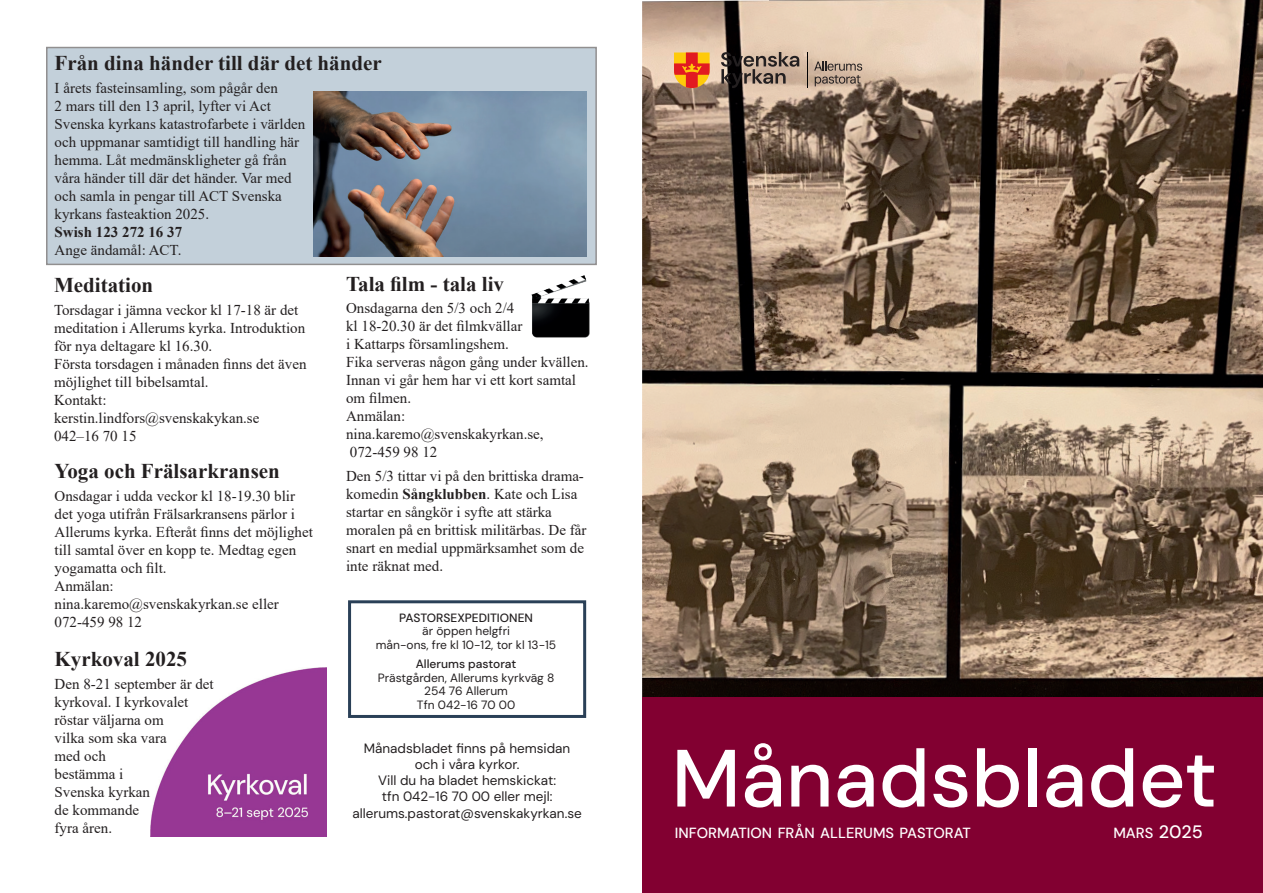
<style>
.page{position:relative;width:1263px;height:893px;background:#fff}
.page>*{position:absolute;margin:0;border:0;box-sizing:border-box;transform-origin:0 0}
.t1{font:500 81px "DM Sans";color:#fff}
.t2{font:700 21px "Times New Roman";color:#231f20}
.t3{font:15px/18px "Times New Roman";color:#231f20}
.t4{font:700 15px "Times New Roman";color:#231f20}
.t5{font:500 14.7px "DM Sans";color:#fff}
.t6{font:13.5px/16.2px "DM Sans";color:#231f20;text-align:center}
.t7{font:12px/13.5px "DM Sans";color:#231f20;text-align:center}
.t8{font:500 12px "DM Sans";color:#231f20}
.s1{font-weight:700}
.s2{font-size:18px}
</style>
<div class="page">
<div style="left:47px;top:48px;width:549px;height:216px;background:#c3d0da"></div>
<div style="left:348px;top:600px;width:238px;height:118px;border:3px solid #2a4057"></div>
<img style="left:642px;top:0;width:621px;height:697px">
<div style="left:642px;top:697px;width:621px;height:196px;background:#820031"></div>
<svg style="left:814px;top:61px;width:48px;height:25px"></svg>
<svg style="left:674px;top:53px;width:36px;height:35px"></svg>
<svg style="left:721px;top:52px;width:78px;height:36px;background:#867569"></svg>
<hr style="left:807px;top:52px;width:1px;height:36px;background:#000001">
<img style="left:150px;top:667px;width:176px;height:169px">
<img style="left:532px;top:276px;width:58px;height:62px">
<img style="left:313px;top:91px;width:273px;height:166px">
<h2 class="t2" style="left:55px;top:48px;width:329px">Från dina händer till där det händer</h2>
<p class="t3" style="left:55px;top:78px;width:252px">I årets fasteinsamling, som pågår den<br>2 mars till den 13 april, lyfter vi Act Svenska kyrkans katastrofarbete i världen och uppmanar samtidigt till handling här hemma. Låt medmänskligheter gå från våra händer till där det händer. Var med och samla in pengar till ACT Svenska kyrkans fasteaktion 2025.</p>
<p class="t4" style="left:55px;top:221px;width:129px">Swish 123 272 16 37</p>
<p class="t3" style="left:55px;top:240px;width:128px">Ange ändamål: ACT.</p>
<h2 class="t2" style="left:54px;top:270px;width:101px">Meditation</h2>
<p class="t3" style="left:54px;top:300px;width:254px">Torsdagar i jämna veckor kl 17-18 är det meditation i Allerums kyrka. Introduktion för nya deltagare kl 16.30.<br>Första torsdagen i månaden finns det även möjlighet till bibelsamtal.<br>Kontakt: kerstin.lindfors@svenskakykan.se<br>042–16 70 15</p>
<h2 class="t2" style="left:55px;top:456px;width:227px">Yoga och Frälsarkransen</h2>
<p class="t3" style="left:55px;top:486px;width:260px">Onsdagar i udda veckor kl 18-19.30 blir det yoga utifrån Frälsarkransens pärlor i<br>Allerums kyrka. Efteråt finns det möjlighet till samtal över en kopp te. Medtag egen yogamatta och filt.<br>Anmälan:<br>nina.karemo@svenskakyrkan.se eller<br>072-459 98 12</p>
<h2 class="t2" style="left:55px;top:644px;width:134px">Kyrkoval 2025</h2>
<p class="t3" style="left:55px;top:674px;width:161px">Den 8-21 september är det kyrkoval. I kyrkovalet röstar väljarna om<br>vilka som ska vara<br>med och<br>bestämma i<br>Svenska kyrkan<br>de kommande<br>fyra åren.</p>
<h2 class="t2" style="left:346px;top:269px;width:159px">Tala film - tala liv</h2>
<p class="t3" style="left:346px;top:299px;width:244px">Onsdagarna den 5/3 och 2/4<br>kl 18-20.30 är det filmkvällar<br>i Kattarps församlingshem.<br>Fika serveras någon gång under kvällen.<br>Innan vi går hem har vi ett kort samtal om filmen.<br>Anmälan: nina.karemo@svenskakyrkan.se,<br>072-459 98 12</p>
<p class="t3" style="left:346px;top:466px;width:242px">Den 5/3 tittar vi på den brittiska drama&shy;komedin <span class="s1">Sångklubben</span>. Kate och Lisa startar en sångkör i syfte att stärka moralen på en brittisk militärbas. De får snart en medial uppmärksamhet som de inte räknat med.</p>
<p class="t8" style="left:399px;top:610px;width:135px">PASTORSEXPEDITIONEN</p>
<p class="t7" style="left:376px;top:624px;width:182px">är öppen helgfri<br>mån-ons, fre kl 10-12, tor kl 13-15</p>
<p class="t8" style="left:416px;top:657px;width:102px">Allerums pastorat</p>
<p class="t7" style="left:378px;top:671px;width:178px">Prästgården, Allerums kyrkväg 8<br>254 76 Allerum<br>Tfn 042-16 70 00</p>
<p class="t6" style="left:352px;top:740px;width:231px">Månadsbladet finns på hemsidan och i våra kyrkor.<br>Vill du ha bladet hemskickat:<br>tfn 042-16 70 00 eller mejl: allerums.pastorat@svenskakyrkan.se</p>
<h1 class="t1" style="left:671px;top:728px;width:547px">Månadsbladet</h1>
<p class="t5" style="left:675px;top:823px;width:298px">INFORMATION FRÅN ALLERUMS PASTORAT</p>
<p class="t5" style="left:1113px;top:823px;width:91px">MARS <span class="s2">2025</span></p>
</div>
